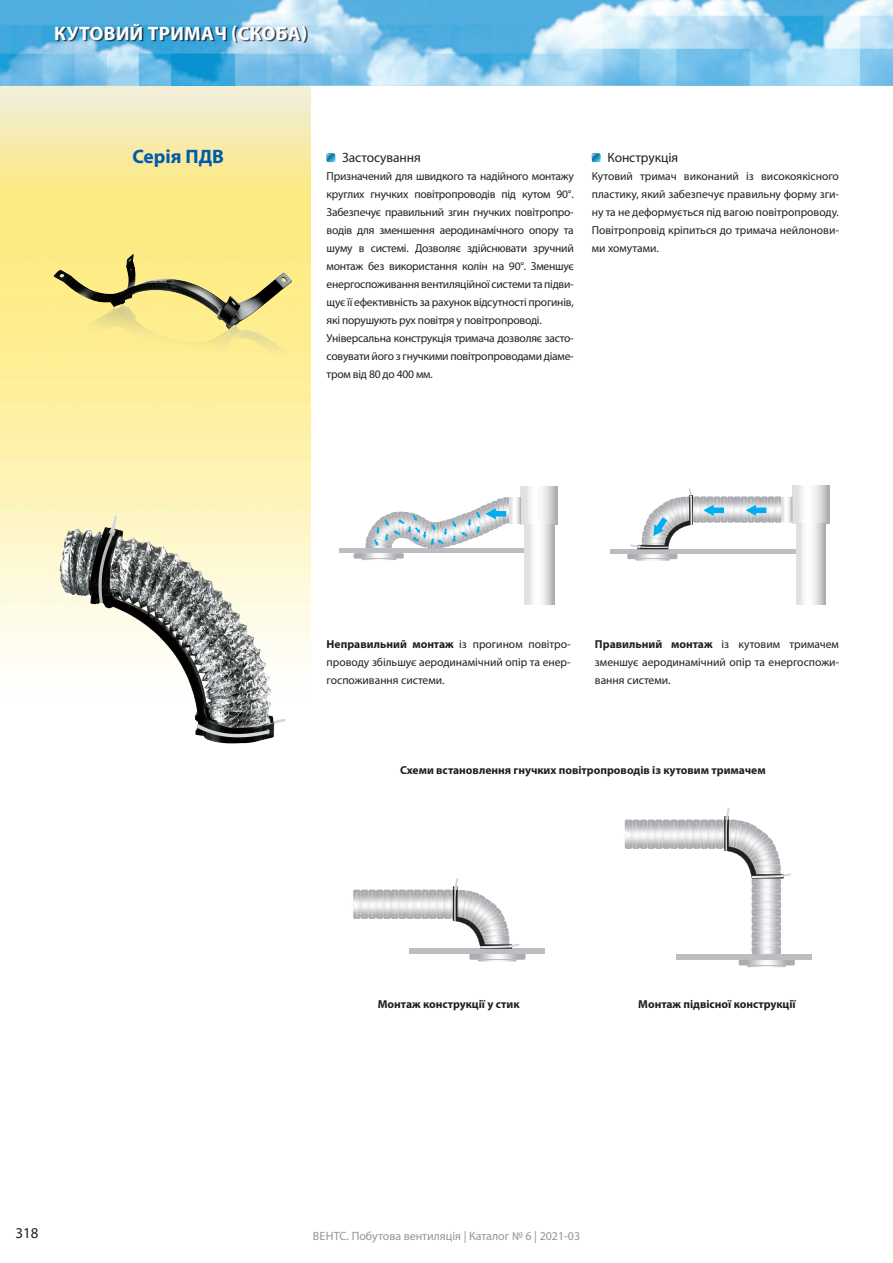
<style>
.page{position:relative;width:893px;height:1263px;background:#fff}
.page>*{position:absolute;margin:0;border:0;box-sizing:border-box;transform-origin:0 0}
.t1{font:700 19.5px "Myriad Pro";letter-spacing:.02em;color:#fff}
.t2{font:700 19.5px "Myriad Pro";color:#015aaa}
.t3{font:15px "Myriad Pro";color:#231f20}
.t4{font:13.5px "Myriad Pro";letter-spacing:-.005em;color:#231f20}
.t5{font:12px "Myriad Pro";color:#939598}
.t6{font:11.55px/18px "Myriad Pro";letter-spacing:-.02em;color:#231f20;text-align:justify}
.t7{font:700 11.55px "Myriad Pro";color:#231f20}
.s1{font-weight:700}
</style>
<div class="page">
<img style="left:0;top:0;width:893px;height:85px">
<img style="left:0;top:85px;width:310px;height:571px">
<img style="left:41px;top:240px;width:262px;height:194px">
<img style="left:54px;top:505px;width:238px;height:239px">
<img style="left:469px;top:953px;width:57px;height:8px">
<img style="left:352px;top:889px;width:95px;height:30px">
<hr style="left:478px;top:959px;width:38px;height:1px;background:#bcbdc0">
<div style="left:409px;top:948px;width:135px;height:5px;background:#bcbdc0"></div>
<svg style="left:357px;top:891px;width:8px;height:26px"></svg>
<svg style="left:372px;top:892px;width:1px;height:25px"></svg>
<svg style="left:379px;top:892px;width:1px;height:25px"></svg>
<svg style="left:387px;top:892px;width:1px;height:25px"></svg>
<svg style="left:394px;top:892px;width:1px;height:25px"></svg>
<svg style="left:402px;top:892px;width:1px;height:25px"></svg>
<svg style="left:409px;top:892px;width:1px;height:25px"></svg>
<svg style="left:417px;top:892px;width:1px;height:25px"></svg>
<svg style="left:425px;top:892px;width:1px;height:25px"></svg>
<svg style="left:432px;top:892px;width:1px;height:25px"></svg>
<svg style="left:440px;top:892px;width:1px;height:25px"></svg>
<svg style="left:447px;top:878px;width:73px;height:71px"></svg>
<img style="left:627px;top:554px;width:50px;height:7px">
<img style="left:697px;top:496px;width:95px;height:27px">
<hr style="left:635px;top:559px;width:35px;height:1px;background:#bcbdc0">
<div style="left:610px;top:549px;width:186px;height:5px;background:#bcbdc0"></div>
<svg style="left:737px;top:499px;width:1px;height:22px"></svg>
<svg style="left:730px;top:499px;width:1px;height:22px"></svg>
<img style="left:792px;top:485px;width:37px;height:39px">
<img style="left:796px;top:524px;width:30px;height:81px">
<svg style="left:778px;top:497px;width:4px;height:25px"></svg>
<svg style="left:703px;top:499px;width:21px;height:22px"></svg>
<svg style="left:744px;top:499px;width:28px;height:22px"></svg>
<svg style="left:630px;top:488px;width:67px;height:61px"></svg>
<img style="left:366px;top:542px;width:26px;height:6px">
<img style="left:354px;top:553px;width:50px;height:7px">
<hr style="left:362px;top:558px;width:34px;height:1px;background:#bcbdc0">
<hr style="left:339px;top:549px;width:186px;height:4px;background:#bcbdc0">
<img style="left:503px;top:497px;width:7px;height:26px">
<img style="left:424px;top:547px;width:21px;height:1px">
<img style="left:521px;top:486px;width:37px;height:39px">
<img style="left:525px;top:525px;width:29px;height:79px">
<img style="left:510px;top:498px;width:11px;height:25px">
<svg style="left:368px;top:499px;width:139px;height:48px"></svg>
<img style="left:751px;top:883px;width:30px;height:3px">
<img style="left:623px;top:819px;width:96px;height:30px">
<img style="left:739px;top:959px;width:56px;height:8px">
<hr style="left:747px;top:965px;width:39px;height:1px;background:#bcbdc0">
<div style="left:676px;top:954px;width:136px;height:5px;background:#bcbdc0"></div>
<svg style="left:628px;top:821px;width:9px;height:26px"></svg>
<svg style="left:643px;top:822px;width:1px;height:25px"></svg>
<svg style="left:651px;top:822px;width:1px;height:25px"></svg>
<svg style="left:658px;top:822px;width:1px;height:25px"></svg>
<svg style="left:666px;top:822px;width:1px;height:25px"></svg>
<svg style="left:674px;top:822px;width:1px;height:25px"></svg>
<svg style="left:681px;top:822px;width:1px;height:25px"></svg>
<svg style="left:689px;top:822px;width:1px;height:25px"></svg>
<svg style="left:696px;top:822px;width:1px;height:25px"></svg>
<svg style="left:704px;top:822px;width:1px;height:25px"></svg>
<svg style="left:711px;top:822px;width:1px;height:25px"></svg>
<img style="left:752px;top:886px;width:29px;height:68px">
<svg style="left:754px;top:950px;width:25px;height:1px"></svg>
<svg style="left:754px;top:942px;width:25px;height:1px"></svg>
<svg style="left:754px;top:935px;width:25px;height:1px"></svg>
<svg style="left:754px;top:927px;width:25px;height:1px"></svg>
<svg style="left:754px;top:920px;width:25px;height:1px"></svg>
<svg style="left:754px;top:912px;width:25px;height:1px"></svg>
<svg style="left:754px;top:905px;width:25px;height:1px"></svg>
<svg style="left:754px;top:897px;width:25px;height:1px"></svg>
<svg style="left:754px;top:889px;width:25px;height:1px"></svg>
<svg style="left:719px;top:808px;width:72px;height:75px"></svg>
<svg style="left:327px;top:153px;width:8px;height:9px"></svg>
<svg style="left:592px;top:153px;width:8px;height:9px"></svg>
<div style="left:57px;top:25px;width:251px;height:18px;background:#231f20;opacity:.75"></div>
<h1 class="t1" style="left:54px;top:21px;width:255px">КУТОВИЙ ТРИМАЧ (СКОБА)</h1>
<h1 class="t2" style="left:132px;top:144px;width:93px">Серія ПДВ</h1>
<p class="t4" style="left:342px;top:149px;width:80px">Застосування</p>
<p class="t6" style="left:327px;top:167px;width:249px;text-align:left">Призначений для швидкого та надійного монтажу круглих гнучких повітропроводів під кутом 90°.<br>Забезпечує правильний згин гнучких повітропро&shy;водів для зменшення аеродинамічного опору та шуму в системі. Дозволяє здійснювати зручний монтаж без використання колін на 90°. Зменшує енергоспоживання вентиляційної системи та підви&shy;щує її ефективність за рахунок відсутності прогинів, які порушують рух повітря у повітропроводі.<br>Універсальна конструкція тримача дозволяє засто&shy;совувати його з гнучкими повітропроводами діаме&shy;тром від 80 до 400 мм.</p>
<p class="t4" style="left:607px;top:149px;width:72px">Конструкція</p>
<p class="t6" style="left:592px;top:167px;width:249px">Кутовий тримач виконаний із високоякісного пластику, який забезпечує правильну форму зги&shy;ну та не деформується під вагою повітропроводу.<br>Повітропровід кріпиться до тримача нейлонови&shy;ми хомутами.</p>
<p class="t6" style="left:327px;top:635px;width:245px"><span class="s1">Неправильний монтаж</span> із прогином повітро&shy;проводу збільшує аеродинамічний опір та енер&shy;госпоживання системи.</p>
<p class="t6" style="left:595px;top:635px;width:245px"><span class="s1">Правильний монтаж</span> із кутовим тримачем зменшує аеродинамічний опір та енергоспожи&shy;вання системи.</p>
<p class="t7" style="left:400px;top:763px;width:367px">Схеми встановлення гнучких повітропроводів із кутовим тримачем</p>
<p class="t7" style="left:378px;top:997px;width:143px">Монтаж конструкції у стик</p>
<p class="t7" style="left:638px;top:997px;width:159px">Монтаж підвісної конструкції</p>
<p class="t3" style="left:15px;top:1224px;width:25px">318</p>
<p class="t5" style="left:313px;top:1229px;width:269px">ВЕНТС. Побутова вентиляція | Каталог № 6 | 2021-03</p>
</div>
